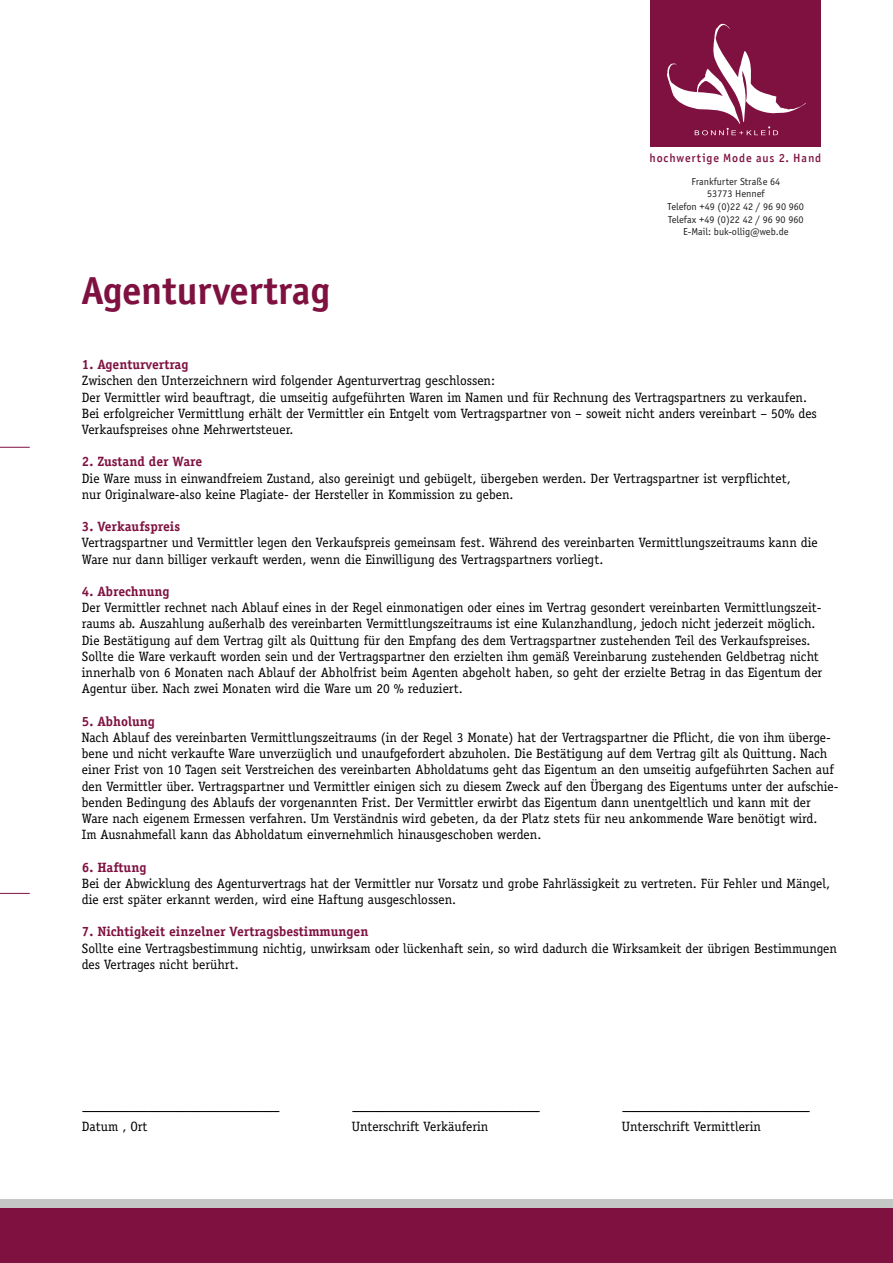
<style>
.page{position:relative;width:893px;height:1263px;background:#fff}
.page>*{position:absolute;margin:0;border:0;box-sizing:border-box;transform-origin:0 0}
.t1{font:700 39px "Officina San ITC";color:#7f1140}
.t2{font:13.5px/16.2px "Officina Serif Std";color:#000}
.t3{font:700 13.5px "Officina Serif Std";color:#7f1140}
.t4{font:500 12px "Officina San ITC";letter-spacing:.075em;color:#7f1140}
.t5{font:10.5px/12.6px "Officina Sans";color:#231f20;text-align:center}
.t6{font:500 10.5px "Officina San ITC";color:#000}
</style>
<div class="page">
<div style="left:0;top:1199px;width:893px;height:63px;background:#c5c6c6"></div>
<div style="left:651px;top:0;width:170px;height:147px;background:#7f1140"></div>
<svg style="left:667px;top:23px;width:139px;height:112px"></svg>
<div style="left:0;top:1209px;width:893px;height:54px;background:#7f1140"></div>
<hr style="left:0;top:447px;width:30px;height:1px;background:#7f1140">
<hr style="left:0;top:893px;width:30px;height:1px;background:#7f1140">
<h1 class="t1" style="left:82px;top:267px;width:250px">Agenturvertrag</h1>
<p class="t4" style="left:649px;top:151px;width:173px">hochwertige Mode aus 2. Hand</p>
<p class="t6" style="left:689px;top:175px;width:20px">Fran</p>
<p class="t6" style="left:775px;top:175px;width:7px">2</p>
<p class="t6" style="left:721px;top:188px;width:41px">73 Henne</p>
<p class="t6" style="left:666px;top:201px;width:18px">Tele</p>
<p class="t6" style="left:666px;top:213px;width:18px">Tele</p>
<p class="t6" style="left:680px;top:226px;width:53px">E-Mail: buk-</p>
<p class="t6" style="left:777px;top:226px;width:15px">.de</p>
<p class="t5" style="left:668px;top:175px;width:138px">Frankfurter Straße 64<br>53773 Hennef<br>Telefon +49 (0)22 42 / 96 90 960<br>Telefax +49 (0)22 42 / 96 90 960<br>E-Mail: buk-ollig@web.de</p>
<p class="t3" style="left:82px;top:356px;width:108px">1. Agenturvertrag</p>
<p class="t2" style="left:82px;top:373px;width:736px">Zwischen den Unterzeichnern wird folgender Agenturvertrag geschlossen:<br>Der Vermittler wird beauftragt, die umseitig aufgeführten Waren im Namen und für Rechnung des Vertragspartners zu verkaufen.<br>Bei erfolgreicher Vermittlung erhält der Vermittler ein Entgelt vom Vertragspartner von – soweit nicht anders vereinbart – 50% des Verkaufspreises ohne Mehrwertsteuer.</p>
<p class="t3" style="left:82px;top:453px;width:122px">2. Zustand der Ware</p>
<p class="t2" style="left:82px;top:470px;width:710px">Die Ware muss in einwandfreiem Zustand, also gereinigt und gebügelt, übergeben werden. Der Vertragspartner ist verpflichtet, nur Originalware-also keine Plagiate- der Hersteller in Kommission zu geben.</p>
<p class="t3" style="left:82px;top:518px;width:100px">3. Verkaufspreis</p>
<p class="t2" style="left:82px;top:535px;width:737px">Vertragspartner und Vermittler legen den Verkaufspreis gemeinsam fest. Während des vereinbarten Vermittlungszeitraums kann die<br>Ware nur dann billiger verkauft werden, wenn die Einwilligung des Vertragspartners vorliegt.</p>
<p class="t3" style="left:82px;top:583px;width:89px">4. Abrechnung</p>
<p class="t2" style="left:82px;top:600px;width:742px">Der Vermittler rechnet nach Ablauf eines in der Regel einmonatigen oder eines im Vertrag gesondert vereinbarten Vermittlungszeit&shy;raums ab. Auszahlung außerhalb des vereinbarten Vermittlungszeitraums ist eine Kulanzhandlung, jedoch nicht jederzeit möglich.<br>Die Bestätigung auf dem Vertrag gilt als Quittung für den Empfang des dem Vertragspartner zustehenden Teil des Verkaufspreises.<br>Sollte die Ware verkauft worden sein und der Vertragspartner den erzielten ihm gemäß Vereinbarung zustehenden Geldbetrag nicht innerhalb von 6 Monaten nach Ablauf der Abholfrist beim Agenten abgeholt haben, so geht der erzielte Betrag in das Eigentum der Agentur über. Nach zwei Monaten wird die Ware um 20 % reduziert.</p>
<p class="t3" style="left:82px;top:713px;width:75px">5. Abholung</p>
<p class="t2" style="left:82px;top:729px;width:758px">Nach Ablauf des vereinbarten Vermittlungszeitraums (in der Regel 3 Monate) hat der Vertragspartner die Pflicht, die von ihm überge&shy;bene und nicht verkaufte Ware unverzüglich und unaufgefordert abzuholen. Die Bestätigung auf dem Vertrag gilt als Quittung. Nach einer Frist von 10 Tagen seit Verstreichen des vereinbarten Abholdatums geht das Eigentum an den umseitig aufgeführten Sachen auf den Vermittler über. Vertragspartner und Vermittler einigen sich zu diesem Zweck auf den Übergang des Eigentums unter der aufschie&shy;benden Bedingung des Ablaufs der vorgenannten Frist. Der Vermittler erwirbt das Eigentum dann unentgeltlich und kann mit der Ware nach eigenem Ermessen verfahren. Um Verständnis wird gebeten, da der Platz stets für neu ankommende Ware benötigt wird.<br>Im Ausnahmefall kann das Abholdatum einvernehmlich hinausgeschoben werden.</p>
<p class="t3" style="left:82px;top:858px;width:66px">6. Haftung</p>
<p class="t2" style="left:82px;top:875px;width:750px">Bei der Abwicklung des Agenturvertrags hat der Vermittler nur Vorsatz und grobe Fahrlässigkeit zu vertreten. Für Fehler und Mängel, die erst später erkannt werden, wird eine Haftung ausgeschlossen.</p>
<p class="t3" style="left:82px;top:923px;width:288px">7. Nichtigkeit einzelner Vertragsbestimmungen</p>
<p class="t2" style="left:82px;top:940px;width:757px">Sollte eine Vertragsbestimmung nichtig, unwirksam oder lückenhaft sein, so wird dadurch die Wirksamkeit der übrigen Bestimmungen des Vertrages nicht berührt.</p>
<p class="t2" style="left:82px;top:1102px;width:200px">----------------------------------------------------------------------------------</p>
<p class="t2" style="left:352px;top:1102px;width:190px">------------------------------------------------------------------------------</p>
<p class="t2" style="left:622px;top:1102px;width:190px">------------------------------------------------------------------------------</p>
<p class="t2" style="left:82px;top:1118px;width:67px">Datum , Ort</p>
<p class="t2" style="left:352px;top:1118px;width:138px">Unterschrift Verkäuferin</p>
<p class="t2" style="left:622px;top:1118px;width:141px">Unterschrift Vermittlerin</p>
</div>
